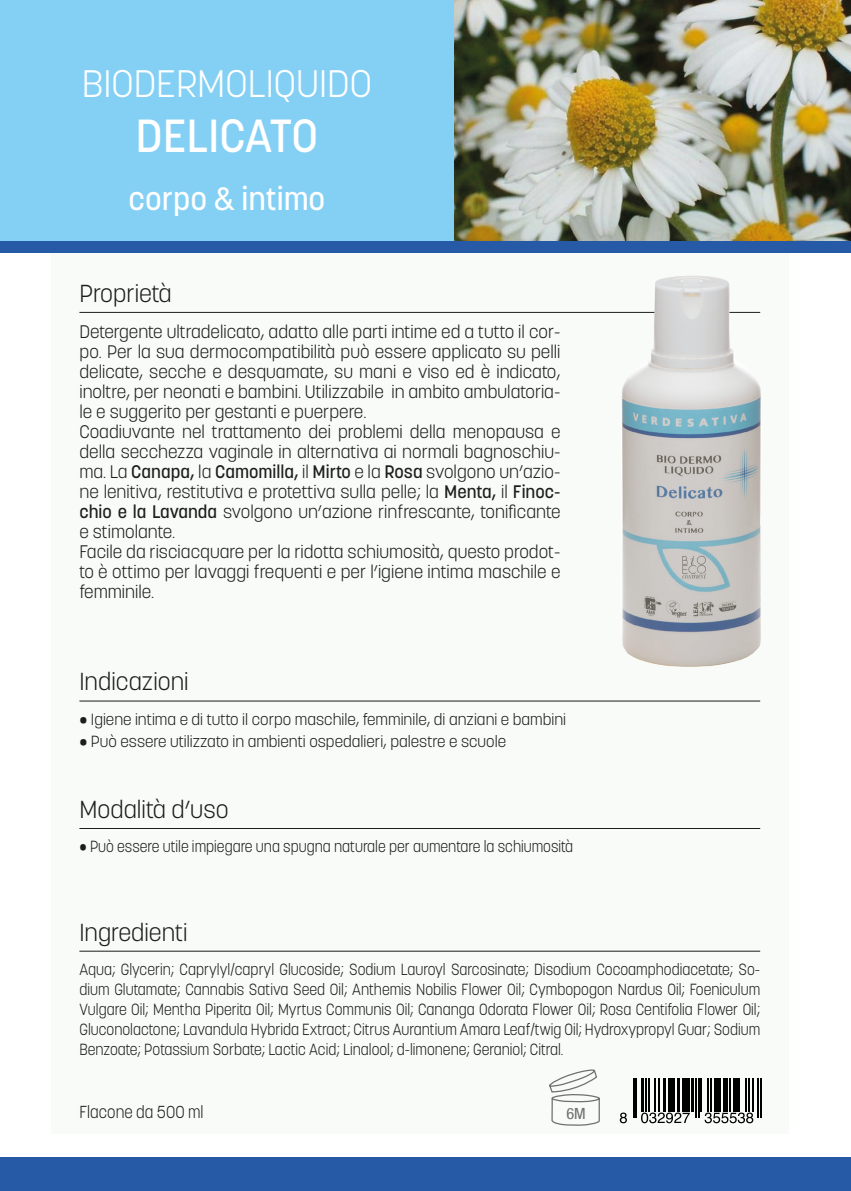
<style>
.page{position:relative;width:851px;height:1191px;background:#fff}
.page>*{position:absolute;margin:0;border:0;box-sizing:border-box;transform-origin:0 0}
.t1{font:500 46px "Korolev";color:#fff}
.t2{font:300 38px "Korolev";color:#fff}
.t3{font:500 32px "Korolev";color:#fff}
.t4{font:300 24.4px "Korolev";color:#1d1d1b}
.t5{font:300 18px/20px "Korolev";color:#1d1d1b}
.t6{font:300 17.2px "Korolev";color:#1d1d1b;scale:.92 1}
.t7{font:300 16px/20px "Korolev";color:#1d1d1b;text-align:justify;scale:.92 1}
.t8{font:300 16px "Korolev";color:#1d1d1b}
.t9{font:condensed 15.4px "Helvetica Neue LT Std";color:#70706f;scale:1.06 1}
.s1{font-family:"Helvetica Neue LT Std";font-weight:400}
.s2{font-weight:500}
</style>
<div class="page">
<div style="left:51px;top:230px;width:737px;height:904px;background:#f8fbf7"></div>
<img style="left:454px;top:0;width:396px;height:241px">
<hr style="left:79px;top:312px;width:681px;height:1px;background:#1d1d1b">
<hr style="left:79px;top:828px;width:681px;height:1px;background:#1d1d1b">
<hr style="left:79px;top:700px;width:681px;height:1px;background:#1d1d1b">
<hr style="left:79px;top:950px;width:681px;height:1px;background:#1d1d1b">
<svg style="left:536px;top:1069px;width:75px;height:89px"></svg>
<div style="left:0;top:0;width:454px;height:241px;background:#84d0f5"></div>
<div style="left:0;top:1158px;width:850px;height:33px;background:#275aa6"></div>
<hr style="left:632px;top:1077px;width:2px;height:34px;background:#000">
<hr style="left:635px;top:1077px;width:2px;height:34px;background:#000">
<hr style="left:641px;top:1077px;width:2px;height:34px;background:#000">
<hr style="left:645px;top:1077px;width:1px;height:34px;background:#000">
<hr style="left:647px;top:1077px;width:2px;height:34px;background:#000">
<hr style="left:654px;top:1077px;width:1px;height:34px;background:#000">
<hr style="left:658px;top:1077px;width:2px;height:34px;background:#000">
<hr style="left:662px;top:1077px;width:3px;height:34px;background:#000">
<hr style="left:668px;top:1077px;width:1px;height:34px;background:#000">
<hr style="left:670px;top:1077px;width:4px;height:34px;background:#000">
<hr style="left:677px;top:1077px;width:3px;height:34px;background:#000">
<hr style="left:681px;top:1077px;width:3px;height:34px;background:#000">
<hr style="left:685px;top:1077px;width:4px;height:34px;background:#000">
<hr style="left:691px;top:1077px;width:2px;height:34px;background:#000">
<hr style="left:695px;top:1077px;width:1px;height:34px;background:#000">
<hr style="left:697px;top:1077px;width:2px;height:34px;background:#000">
<hr style="left:700px;top:1077px;width:2px;height:34px;background:#000">
<hr style="left:707px;top:1077px;width:1px;height:34px;background:#000">
<hr style="left:710px;top:1077px;width:1px;height:34px;background:#000">
<hr style="left:714px;top:1077px;width:4px;height:34px;background:#000">
<hr style="left:719px;top:1077px;width:1px;height:34px;background:#000">
<hr style="left:723px;top:1077px;width:4px;height:34px;background:#000">
<hr style="left:729px;top:1077px;width:1px;height:34px;background:#000">
<hr style="left:733px;top:1077px;width:4px;height:34px;background:#000">
<hr style="left:738px;top:1077px;width:1px;height:34px;background:#000">
<hr style="left:745px;top:1077px;width:1px;height:34px;background:#000">
<hr style="left:748px;top:1077px;width:1px;height:34px;background:#000">
<hr style="left:752px;top:1077px;width:1px;height:34px;background:#000">
<hr style="left:757px;top:1077px;width:1px;height:34px;background:#000">
<hr style="left:760px;top:1077px;width:1px;height:34px;background:#000">
<svg style="left:619px;top:1111px;width:70px;height:12px"></svg>
<svg style="left:695px;top:1111px;width:66px;height:12px"></svg>
<div style="left:0;top:241px;width:850px;height:11px;background:#275aa6"></div>
<img style="left:608px;top:276px;width:153px;height:391px">
<h2 class="t2" style="left:82px;top:59px;width:291px">BIODERMOLIQUIDO</h2>
<h1 class="t1" style="left:136px;top:107px;width:184px">DELICATO</h1>
<h3 class="t3" style="left:128px;top:178px;width:198px">corpo <span class="s1">&amp;</span> intimo</h3>
<h3 class="t4" style="left:79px;top:278px;width:94px">Proprietà</h3>
<p class="t5" style="left:79px;top:321px;width:482px">Detergente ultradelicato, adatto alle parti intime ed a tutto il cor&shy;po. Per la sua dermocompatibilità può essere applicato su pelli delicate, secche e desquamate, su mani e viso ed è indicato, inoltre, per neonati e bambini. Utilizzabile in ambito ambulatoria&shy;le e suggerito per gestanti e puerpere.<br>Coadiuvante nel trattamento dei problemi della menopausa e della secchezza vaginale in alternativa ai normali bagnoschiu&shy;ma. La <span class="s2">Canapa,</span> la <span class="s2">Camomilla,</span> il <span class="s2">Mirto</span> e la <span class="s2">Rosa</span> svolgono un’azio&shy;ne lenitiva, restitutiva e protettiva sulla pelle; la <span class="s2">Menta,</span> il <span class="s2">Finoc&shy;chio e la Lavanda</span> svolgono un’azione rinfrescante, tonificante e stimolante.<br>Facile da risciacquare per la ridotta schiumosità, questo prodot&shy;to è ottimo per lavaggi frequenti e per l’igiene intima maschile e femminile.</p>
<h3 class="t4" style="left:79px;top:666px;width:111px">Indicazioni</h3>
<p class="t8" style="left:79px;top:709px;width:488px">• Igiene intima e di tutto il corpo maschile, femminile, di anziani e bambini</p>
<p class="t8" style="left:79px;top:731px;width:428px">• Può essere utilizzato in ambienti ospedalieri, palestre e scuole</p>
<h3 class="t4" style="left:79px;top:794px;width:151px">Modalità d’uso</h3>
<p class="t7" style="left:79px;top:836px;width:538px">• Può essere utile impiegare una spugna naturale per aumentare la schiumosità</p>
<h3 class="t4" style="left:79px;top:916px;width:110px">Ingredienti</h3>
<p class="t7" style="left:79px;top:959px;width:741px">Aqua; Glycerin; Caprylyl/capryl Glucoside; Sodium Lauroyl Sarcosinate; Disodium Cocoamphodiacetate; So&shy;dium Glutamate; Cannabis Sativa Seed Oil; Anthemis Nobilis Flower Oil; Cymbopogon Nardus Oil; Foeniculum Vulgare Oil; Mentha Piperita Oil; Myrtus Communis Oil; Cananga Odorata Flower Oil; Rosa Centifolia Flower Oil; Gluconolactone; Lavandula Hybrida Extract; Citrus Aurantium Amara Leaf/twig Oil; Hydroxypropyl Guar; Sodium Benzoate; Potassium Sorbate; Lactic Acid; Linalool; d-limonene; Geraniol; Citral.</p>
<p class="t6" style="left:79px;top:1100px;width:136px">Flacone da 500 ml</p>
<p class="t9" style="left:566px;top:1104px;width:20px">6M</p>
</div>
